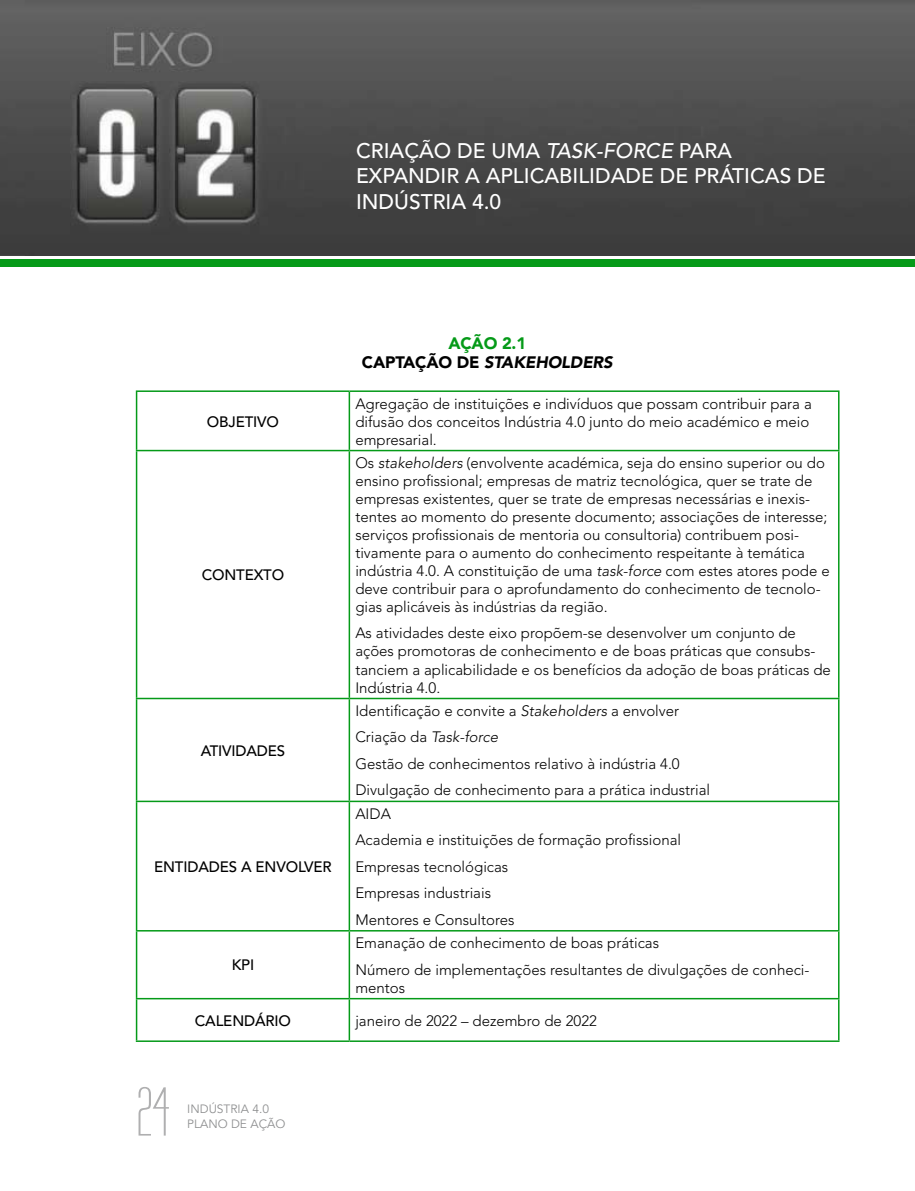
<style>
.page{position:relative;width:915px;height:1191px;background:#fff}
.page>*{position:absolute;margin:0;border:0;box-sizing:border-box;transform-origin:0 0}
.t1{font:60px "Labtop Secundo";color:#afafb0}
.t2{font:500 21px/25.2px "Avenir LT Std";color:#fff}
.t3{font:italic 900 16.5px/19.8px "Avenir LT Std";letter-spacing:-.01em;color:#000;text-align:center}
.t4{font:300 15px/18px "Avenir LT Std";color:#000}
.t5{font:500 15px "Avenir LT Std";letter-spacing:-.01em;color:#000}
.t6{font:12px/14.4px "Avenir LT Std";color:#8f9091}
.s1{font-style:italic}
.s2{font-style:normal;color:#059a18}
.s3{font-style:normal}
</style>
<div class="page">
<hr style="left:136px;top:390px;width:213px;height:2px;background:#059a18">
<hr style="left:136px;top:392px;width:1px;height:58px;background:#059a18">
<hr style="left:349px;top:390px;width:490px;height:2px;background:#059a18">
<hr style="left:348px;top:392px;width:2px;height:58px;background:#059a18">
<hr style="left:837px;top:392px;width:2px;height:58px;background:#059a18">
<hr style="left:136px;top:450px;width:213px;height:1px;background:#059a18">
<hr style="left:136px;top:451px;width:1px;height:246px;background:#059a18">
<hr style="left:349px;top:450px;width:490px;height:1px;background:#059a18">
<hr style="left:348px;top:451px;width:2px;height:246px;background:#059a18">
<hr style="left:837px;top:451px;width:2px;height:246px;background:#059a18">
<hr style="left:136px;top:697px;width:213px;height:2px;background:#059a18">
<hr style="left:136px;top:699px;width:1px;height:101px;background:#059a18">
<hr style="left:349px;top:697px;width:490px;height:2px;background:#059a18">
<hr style="left:348px;top:699px;width:2px;height:101px;background:#059a18">
<hr style="left:837px;top:699px;width:2px;height:101px;background:#059a18">
<hr style="left:136px;top:800px;width:213px;height:2px;background:#059a18">
<hr style="left:136px;top:802px;width:1px;height:128px;background:#059a18">
<hr style="left:349px;top:800px;width:490px;height:2px;background:#059a18">
<hr style="left:348px;top:802px;width:2px;height:128px;background:#059a18">
<hr style="left:837px;top:802px;width:2px;height:128px;background:#059a18">
<hr style="left:136px;top:930px;width:213px;height:1px;background:#059a18">
<hr style="left:136px;top:931px;width:1px;height:67px;background:#059a18">
<hr style="left:349px;top:930px;width:490px;height:1px;background:#059a18">
<hr style="left:348px;top:931px;width:2px;height:67px;background:#059a18">
<hr style="left:837px;top:931px;width:2px;height:67px;background:#059a18">
<hr style="left:136px;top:998px;width:213px;height:1px;background:#059a18">
<hr style="left:136px;top:999px;width:1px;height:41px;background:#059a18">
<hr style="left:349px;top:998px;width:490px;height:1px;background:#059a18">
<hr style="left:348px;top:999px;width:2px;height:41px;background:#059a18">
<hr style="left:837px;top:999px;width:2px;height:41px;background:#059a18">
<hr style="left:136px;top:1040px;width:213px;height:2px;background:#059a18">
<hr style="left:349px;top:1040px;width:490px;height:2px;background:#059a18">
<img style="left:0;top:0;width:914px;height:255px">
<div style="left:0;top:259px;width:914px;height:7px;background:#059a18"></div>
<h2 class="t2" style="left:356px;top:139px;width:471px">CRIAÇÃO DE UMA <span class="s1">TASK-FORCE</span> PARA<br>EXPANDIR A APLICABILIDADE DE PRÁTICAS DE<br>I NDÚSTRIA 4.0</h2>
<p class="t5" style="left:207px;top:413px;width:73px">OBJETIVO</p>
<p class="t5" style="left:202px;top:566px;width:84px">CONTEXTO</p>
<p class="t5" style="left:200px;top:741px;width:86px">ATIVIDADES</p>
<p class="t5" style="left:154px;top:858px;width:179px">ENTIDADES A ENVOLVER</p>
<p class="t5" style="left:232px;top:956px;width:16px">KPI</p>
<p class="t3" style="left:362px;top:333px;width:252px"><span class="s2">AÇÃO 2.1<br></span><span class="s3">CAPTAÇÃO DE</span> STAKEHOLDERS</p>
<p class="t4" style="left:355px;top:394px;width:458px">Agregação de instituições e indivíduos que possam contribuir para a difusão dos conceitos Indústria 4.0 junto do meio académico e meio empresarial.</p>
<p class="t4" style="left:355px;top:454px;width:475px">Os <span class="s1">stakeholders</span> (envolvente académica, seja do ensino superior ou do ensino profissional; empresas de matriz tecnológica, quer se trate de empresas existentes, quer se trate de empresas necessárias e inexis&shy;tentes ao momento do presente documento; associações de interesse; serviços profissionais de mentoria ou consultoria) contribuem posi&shy;tivamente para o aumento do conhecimento respeitante à temática indústria 4.0. A constituição de uma <span class="s1">task-force</span> com estes atores pode e deve contribuir para o aprofundamento do conhecimento de tecnolo&shy;gias aplicáveis às indústrias da região.</p>
<p class="t4" style="left:355px;top:624px;width:477px">As atividades deste eixo propõem-se desenvolver um conjunto de ações promotoras de conhecimento e de boas práticas que consubs&shy;tanciem a aplicabilidade e os benefícios da adoção de boas práticas de Indústria 4.0.</p>
<p class="t4" style="left:355px;top:697px;width:356px;line-height:26.5px">Identificação e convite a <span class="s1">Stakeholders</span> a envolver Criação da <span class="s1">Task-force<br></span>Gestão de conhecimentos relativo à indústria 4.0<br>Divulgação de conhecimento para a prática industrial</p>
<p class="t4" style="left:355px;top:800px;width:327px;line-height:26.5px">AIDA<br>Academia e instituições de formação profissional<br>Empresas tecnológicas<br>Empresas industriais<br>Mentores e Consultores</p>
<p class="t4" style="left:355px;top:929px;width:455px;line-height:26.5px">Emanação de conhecimento de boas práticas<br>Número de implementações resultantes de divulgações de conheci-</p>
<p class="t4" style="left:355px;top:978px;width:51px">mentos</p>
<p class="t5" style="left:195px;top:1011px;width:98px">CALENDÁRIO</p>
<p class="t4" style="left:355px;top:1011px;width:243px">janeiro de 2022 – dezembro de 2022</p>
<h1 class="t1" style="left:136px;top:1075px;width:34px">24</h1>
<p class="t6" style="left:187px;top:1102px;width:100px">I NDÚSTRIA 4.0<br>PLANO DE AÇÃO</p>
</div>
